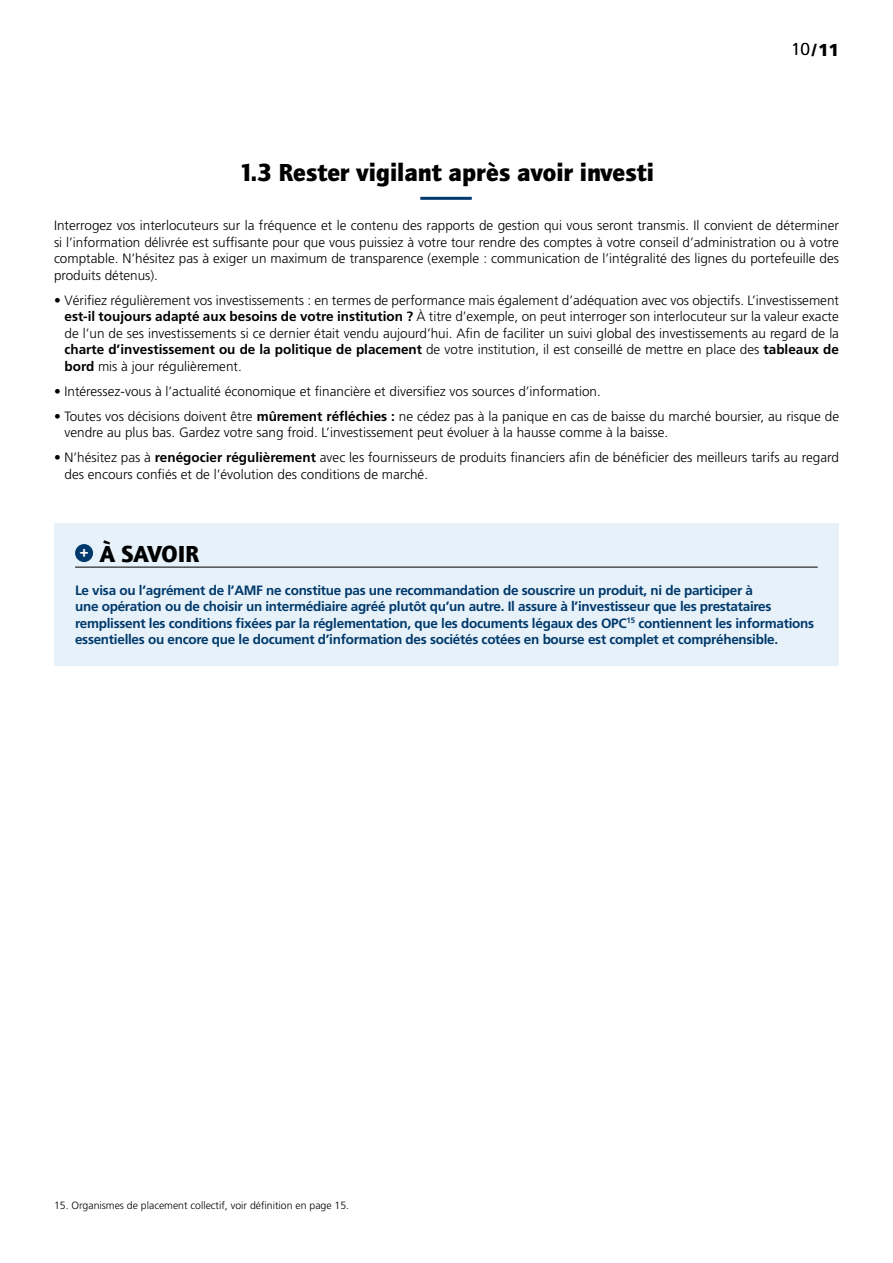
<style>
.page{position:relative;width:893px;height:1263px;background:#fff}
.page>*{position:absolute;margin:0;border:0;box-sizing:border-box;transform-origin:0 0}
.t1{font:900 25.5px "Quay Sans ITC";color:#000}
.t2{font:900 24px "Quay Sans ITC";letter-spacing:-.01em;color:#000}
.t3{font:900 17.25px "Frutiger";color:#000}
.t4{font:300 13.5px/16.5px "Frutiger";color:#000;text-align:justify}
.t5{font:700 13.5px/16.5px "Frutiger";letter-spacing:-.02em;color:#00396b}
.t6{font:300 10.5px "Frutiger";color:#000}
.s1{font-weight:300}
.s2{font-weight:700}
</style>
<div class="page">
<hr style="left:420px;top:197px;width:52px;height:3px;background:#00396b">
<div style="left:54px;top:523px;width:785px;height:142px;background:#e6f1f9"></div>
<hr style="left:75px;top:567px;width:743px;height:1px;background:#000">
<div style="left:75px;top:544px;width:18px;height:18px;background:#00396b;border-radius:50%"></div>
<h1 class="t1" style="left:239px;top:157px;width:416px">1.3 Rester vigilant après avoir investi</h1>
<p class="t3" style="left:791px;top:39px;width:49px"><span class="s1">10</span>/11</p>
<p class="t4" style="left:54px;top:217px;width:786px">Interrogez vos interlocuteurs sur la fréquence et le contenu des rapports de gestion qui vous seront transmis. Il convient de déterminer si l’information délivrée est suffisante pour que vous puissiez à votre tour rendre des comptes à votre conseil d’administration ou à votre comptable. N’hésitez pas à exiger un maximum de transparence (exemple : communication de l’intégralité des lignes du portefeuille des produits détenus).</p>
<p class="t4" style="left:65px;top:292px;width:776px;text-indent:-11px">• Vérifiez régulièrement vos investissements : en termes de performance mais également d’adéquation avec vos objectifs. L’investissement <span class="s2">est-il toujours adapté aux besoins de votre institution ?</span> À titre d’exemple, on peut interroger son interlocuteur sur la valeur exacte de l’un de ses investissements si ce dernier était vendu aujourd’hui. Afin de faciliter un suivi global des investissements au regard de la <span class="s2">charte d’investissement ou de la politique de placement</span> de votre institution, il est conseillé de mettre en place des <span class="s2">tableaux de bord</span> mis à jour régulièrement.</p>
<p class="t4" style="left:54px;top:383px;width:548px">• Intéressez-vous à l’actualité économique et financière et diversifiez vos sources d’information.</p>
<p class="t4" style="left:65px;top:408px;width:776px;text-indent:-11px">• Toutes vos décisions doivent être <span class="s2">mûrement réfléchies :</span> ne cédez pas à la panique en cas de baisse du marché boursier, au risque de vendre au plus bas. Gardez votre sang froid. L’investissement peut évoluer à la hausse comme à la baisse.</p>
<p class="t4" style="left:65px;top:449px;width:776px;text-indent:-11px">• N’hésitez pas à <span class="s2">renégocier régulièrement</span> avec les fournisseurs de produits financiers afin de bénéficier des meilleurs tarifs au regard des encours confiés et de l’évolution des conditions de marché.</p>
<h2 class="t2" style="left:80px;top:539px;width:121px"><sup>+</sup> À SAVOIR</h2>
<p class="t5" style="left:75px;top:582px;width:741px">Le visa ou l’agrément de l’AMF ne constitue pas une recommandation de souscrire un produit, ni de participer à<br>une opération ou de choisir un intermédiaire agréé plutôt qu’un autre. Il assure à l’investisseur que les prestataires remplissent les conditions fixées par la réglementation, que les documents légaux des OPC<sup>15</sup> contiennent les informations essentielles ou encore que le document d’information des sociétés cotées en bourse est complet et compréhensible.</p>
<p class="t6" style="left:54px;top:1199px;width:297px">15. Organismes de placement collectif, voir définition en page 15.</p>
</div>
